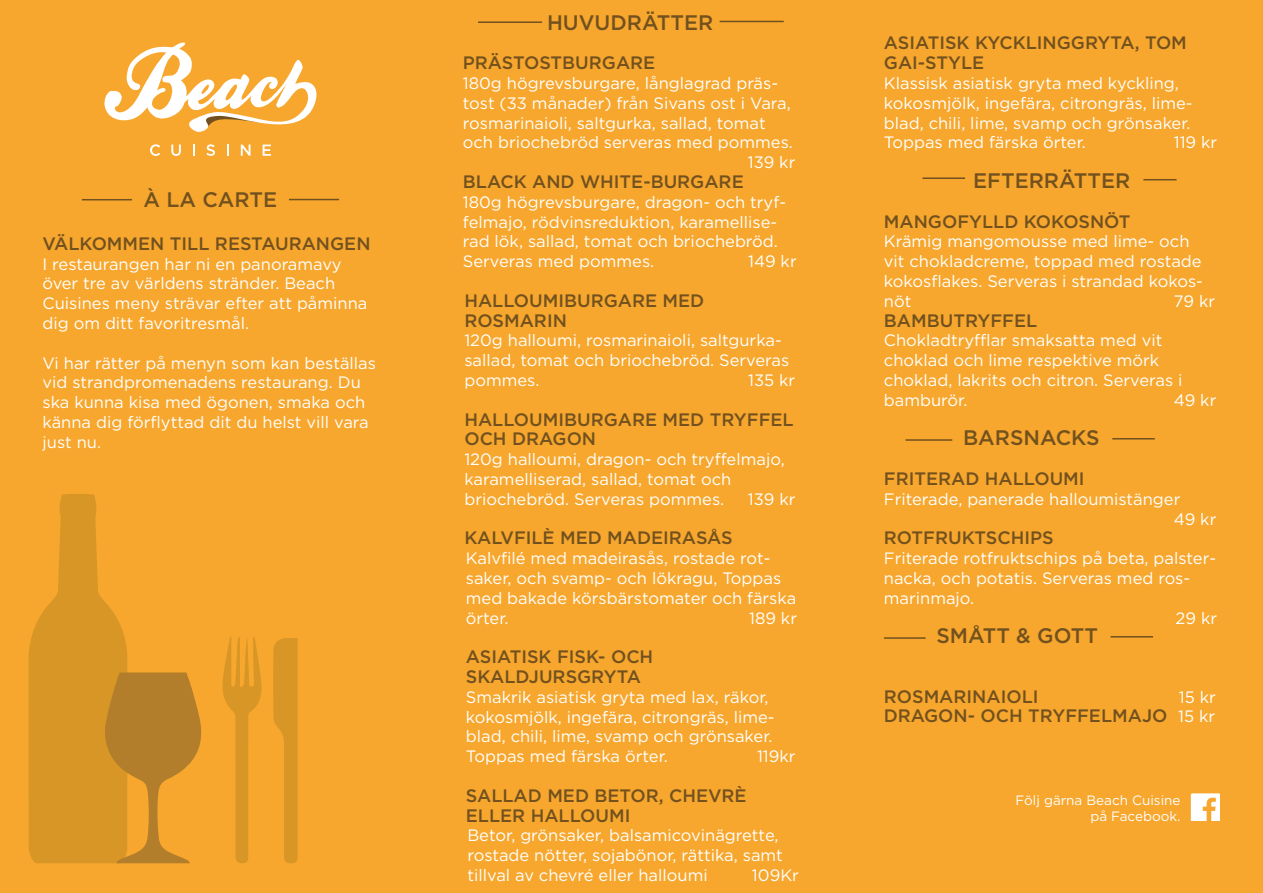
<style>
.page{position:relative;width:1263px;height:893px;background:#f7a72d}
.page>*{position:absolute;margin:0;border:0;box-sizing:border-box;transform-origin:0 0}
.HEADING_1{font:500 21px "Gotham";color:#72511f}
.Paragraph_Style_1{font:500 21px "Gotham";color:#72511f}
.HEADING_2{font:500 18px/19.8px "Gotham";color:#72511f}
.Paragraph_Style_1-2{font:500 18px/19.8px "Gotham";color:#72511f}
.Paragraph_Style_1-3{font:16.5px/19.8px "Gotham";color:#fff}
.HEADING_2-2{font:16.5px/19.8px "Gotham";color:#fff}
.Paragraph_Style_1-4{font:13.5px "Gotham";color:#fff}
.s1{font-weight:400;font-size:16.5px;color:#fff}
</style>
<div class="page">
<svg style="left:104px;top:43px;width:212px;height:113px"></svg>
<hr style="left:905px;top:439px;width:47px;height:2px;background:#72511f">
<hr style="left:1112px;top:438px;width:43px;height:1px;background:#72511f">
<hr style="left:884px;top:637px;width:41px;height:2px;background:#72511f">
<hr style="left:1110px;top:636px;width:43px;height:1px;background:#72511f">
<hr style="left:720px;top:21px;width:64px;height:1px;background:#72511f">
<hr style="left:478px;top:21px;width:64px;height:2px;background:#72511f">
<hr style="left:1143px;top:179px;width:33px;height:1px;background:#72511f">
<hr style="left:922px;top:177px;width:43px;height:2px;background:#72511f">
<hr style="left:289px;top:199px;width:50px;height:1px;background:#72511f">
<hr style="left:82px;top:199px;width:50px;height:1px;background:#72511f">
<svg style="left:29px;top:494px;width:173px;height:369px"></svg>
<svg style="left:273px;top:638px;width:25px;height:225px"></svg>
<svg style="left:222px;top:637px;width:40px;height:226px"></svg>
<svg style="left:1191px;top:794px;width:28px;height:27px"></svg>
<p class="HEADING_1" style="left:144px;top:185px;width:135px">À LA CARTE</p>
<p class="HEADING_2" style="left:43px;top:233px;width:330px">VÄLKOMMEN TILL RESTAURANGEN</p>
<p class="Paragraph_Style_1-3" style="left:43px;top:254px;width:301px">I restaurangen har ni en panoramavy över tre av världens stränder. Beach</p>
<p class="Paragraph_Style_1-3" style="left:43px;top:293px;width:326px">Cuisines meny strävar efter att påminna dig om ditt favoritresmål.</p>
<p class="Paragraph_Style_1-3" style="left:43px;top:353px;width:335px">Vi har rätter på menyn som kan beställas vid strandpromenadens restaurang. Du ska kunna kisa med ögonen, smaka och känna dig förflyttad dit du helst vill vara just nu.</p>
<p class="HEADING_1" style="left:547px;top:8px;width:168px">HUVUDRÄTTER</p>
<p class="HEADING_2" style="left:463px;top:53px;width:194px">PRÄSTOSTBURGARE</p>
<p class="Paragraph_Style_1-3" style="left:463px;top:73px;width:317px">180g högrevsburgare, långlagrad präs-</p>
<p class="Paragraph_Style_1-3" style="left:463px;top:93px;width:329px">tost (33 månader) från Sivans ost i Vara,</p>
<p class="Paragraph_Style_1-3" style="left:463px;top:112px;width:304px">rosmarinaioli, saltgurka, sallad, tomat</p>
<p class="Paragraph_Style_1-3" style="left:463px;top:132px;width:332px">och briochebröd serveras med pommes.</p>
<p class="Paragraph_Style_1-3" style="left:748px;top:152px;width:49px">139 kr</p>
<p class="HEADING_2" style="left:463px;top:171px;width:282px">BLACK AND WHITE-BURGARE</p>
<p class="Paragraph_Style_1-3" style="left:463px;top:192px;width:325px">180g högrevsburgare, dragon- och tryf&shy;felmajo, rödvinsreduktion, karamellise&shy;rad lök, sallad, tomat och briochebröd.<br>Serveras med pommes.</p>
<p class="Paragraph_Style_1-3" style="left:748px;top:251px;width:50px">149 kr</p>
<p class="Paragraph_Style_1-2" style="left:464px;top:290px;width:241px">HALLOUMIBURGARE MED</p>
<p class="Paragraph_Style_1-2" style="left:464px;top:310px;width:104px">ROSMARIN</p>
<p class="Paragraph_Style_1-3" style="left:464px;top:330px;width:326px">120g halloumi, rosmarinaioli, saltgurka&shy;sallad, tomat och briochebröd. Serveras pommes.</p>
<p class="Paragraph_Style_1-3" style="left:748px;top:370px;width:49px">135 kr</p>
<p class="Paragraph_Style_1-2" style="left:464px;top:409px;width:331px">HALLOUMIBURGARE MED TRYFFEL<br>OCH DRAGON</p>
<p class="Paragraph_Style_1-3" style="left:464px;top:449px;width:322px">120g halloumi, dragon- och tryffelmajo, karamelliserad, sallad, tomat och</p>
<p class="Paragraph_Style_1-3" style="left:464px;top:489px;width:261px">briochebröd. Serveras pommes.</p>
<p class="Paragraph_Style_1-3" style="left:748px;top:489px;width:49px">139 kr</p>
<p class="Paragraph_Style_1-2" style="left:464px;top:528px;width:270px">KALVFILÈ MED MADEIRASÅS</p>
<p class="Paragraph_Style_1-3" style="left:466px;top:548px;width:332px">Kalvfilé med madeirasås, rostade rot&shy;saker, och svamp- och lökragu, Toppas med bakade körsbärstomater och färska örter.</p>
<p class="Paragraph_Style_1-3" style="left:749px;top:607px;width:49px">189 kr</p>
<p class="HEADING_2" style="left:466px;top:647px;width:189px">ASIATISK FISK- OCH</p>
<p class="HEADING_2" style="left:466px;top:666px;width:177px">SKALDJURSGRYTA</p>
<p class="Paragraph_Style_1-3" style="left:466px;top:687px;width:310px">Smakrik asiatisk gryta med lax, räkor, kokosmjölk, ingefära, citrongräs, lime&shy;blad, chili, lime, svamp och grönsaker.<br>Toppas med färska örter.</p>
<p class="Paragraph_Style_1-3" style="left:757px;top:746px;width:40px">119kr</p>
<p class="HEADING_2" style="left:466px;top:785px;width:282px">SALLAD MED BETOR, CHEVRÈ<br>ELLER HALLOUMI</p>
<p class="Paragraph_Style_1-3" style="left:467px;top:825px;width:317px">Betor, grönsaker, balsamicovinägrette, rostade nötter, sojabönor, rättika, samt tillval av chevré eller halloumi</p>
<p class="Paragraph_Style_1-3" style="left:752px;top:865px;width:48px">109Kr</p>
<p class="HEADING_2" style="left:884px;top:33px;width:304px">ASIATISK KYCKLINGGRYTA, TOM<br>GAI-STYLE</p>
<p class="HEADING_2-2" style="left:884px;top:73px;width:310px">Klassisk asiatisk gryta med kyckling, kokosmjölk, ingefära, citrongräs, lime&shy;blad, chili, lime, svamp och grönsaker.<br>Toppas med färska örter.</p>
<p class="HEADING_2-2" style="left:1174px;top:132px;width:45px">119 kr</p>
<p class="HEADING_1" style="left:973px;top:167px;width:159px">EFTERRÄTTER</p>
<p class="HEADING_2" style="left:884px;top:211px;width:248px">MANGOFYLLD KOKOSNÖT</p>
<p class="HEADING_2-2" style="left:884px;top:231px;width:320px">Krämig mangomousse med lime- och vit chokladcreme, toppad med rostade kokosflakes. Serveras i strandad kokos&shy;nöt</p>
<p class="HEADING_2-2" style="left:1174px;top:291px;width:43px">79 kr</p>
<p class="HEADING_2" style="left:884px;top:310px;width:155px">BAMBUTRYFFEL</p>
<p class="Paragraph_Style_1-3" style="left:884px;top:330px;width:300px">Chokladtryfflar smaksatta med vit choklad och lime respektive mörk choklad, lakrits och citron. Serveras i bamburör.</p>
<p class="Paragraph_Style_1-3" style="left:1174px;top:390px;width:44px">49 kr</p>
<p class="HEADING_1" style="left:963px;top:424px;width:138px">BARSNACKS</p>
<p class="HEADING_2" style="left:884px;top:468px;width:202px">FRITERAD HALLOUMI</p>
<p class="Paragraph_Style_1-3" style="left:1174px;top:489px;width:44px;text-indent:-290px">Friterade, panerade halloumistänger<br>49 kr</p>
<p class="HEADING_2" style="left:884px;top:528px;width:171px">ROTFRUKTSCHIPS</p>
<p class="Paragraph_Style_1-3" style="left:884px;top:548px;width:334px">Friterade rotfruktschips på beta, palster-</p>
<p class="Paragraph_Style_1-3" style="left:884px;top:568px;width:308px">nacka, och potatis. Serveras med ros-</p>
<p class="Paragraph_Style_1-3" style="left:884px;top:588px;width:92px">marinmajo.</p>
<p class="Paragraph_Style_1-3" style="left:1175px;top:607px;width:43px">29 kr</p>
<p class="Paragraph_Style_1" style="left:936px;top:622px;width:163px">SMÅTT &amp; GOTT</p>
<p class="HEADING_2" style="left:884px;top:686px;width:156px">ROSMARINAIOLI</p>
<p class="HEADING_2-2" style="left:1179px;top:687px;width:39px">15 kr</p>
<p class="HEADING_2" style="left:884px;top:706px;width:333px">DRAGON- OCH TRYFFELMAJO <span class="s1">15 kr</span></p>
<p class="Paragraph_Style_1-4" style="left:1015px;top:791px;width:166px">Följ gärna Beach Cuisine</p>
<p class="Paragraph_Style_1-4" style="left:1090px;top:807px;width:92px">på Facebook.</p>
</div>
